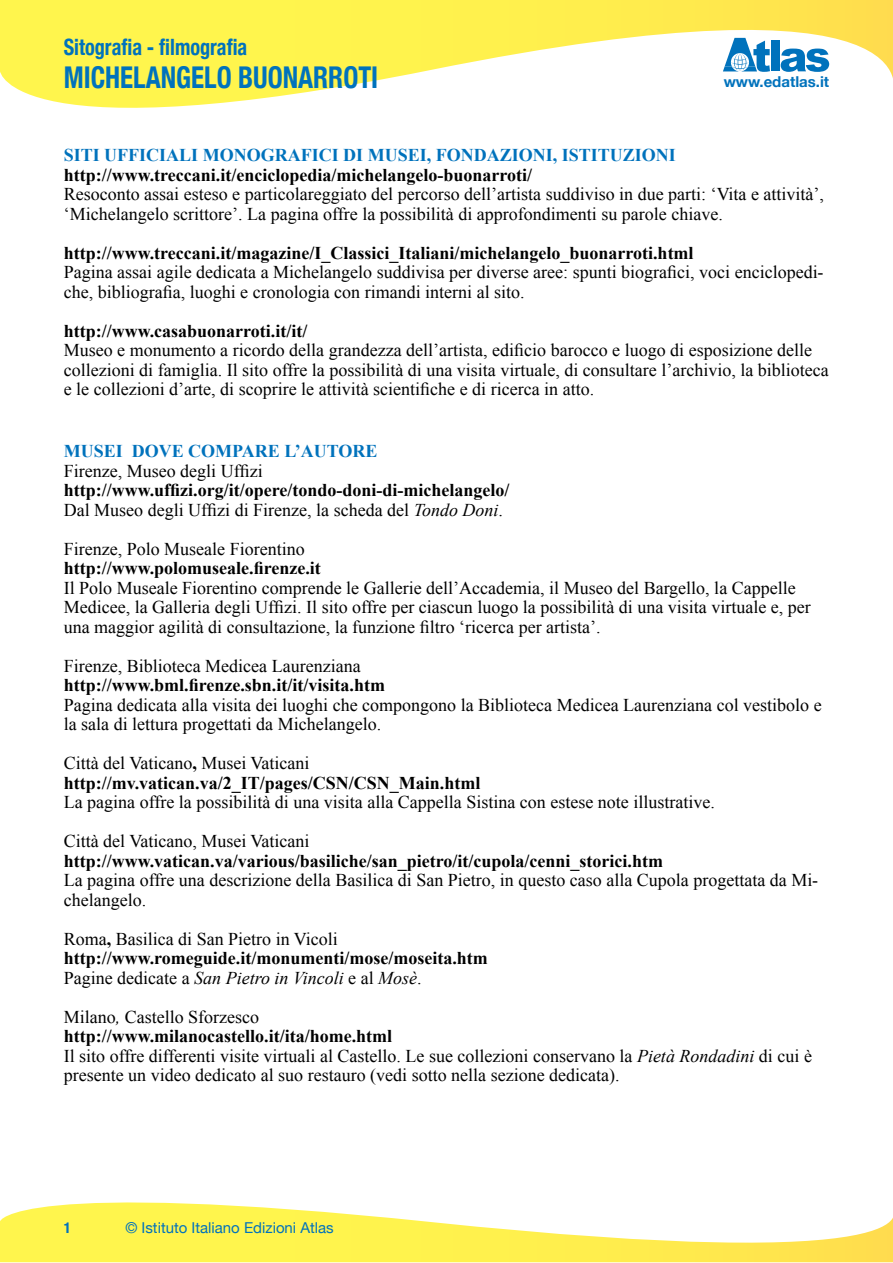
<style>
.page{position:relative;width:893px;height:1263px;background:#fff}
.page>*{position:absolute;margin:0;border:0;box-sizing:border-box;transform-origin:0 0}
.t1{font:700 condensed 30px "Helvetica Neue";color:#0072bc;scale:.9 1}
.t2{font:700 condensed 22.5px "Helvetica Neue";color:#0072bc;scale:.9 1}
.t3{font:18px/19.5px "Times New Roman";color:#000}
.t4{font:700 18px "Times New Roman";color:#000}
.Testobase{font:700 18px "Times New Roman";color:#0072bc}
.t5{font:italic 18px "Times New Roman";color:#000}
.t6{font:15px "Helvetica Neue";color:#0072bc}
.t7{font:700 15px "Helvetica Neue";color:#0072bc}
.t8{font:700 condensed 15px "Helvetica Neue";color:#0072bc}
.s1{font-style:italic}
.s2{font-weight:700}
.s3{font-style:normal}
</style>
<div class="page">
<svg style="left:0;top:0;width:893px;height:108px"></svg>
<svg style="left:0;top:1202px;width:893px;height:61px"></svg>
<div style="left:771px;top:41px;width:8px;height:30px;background:#0072bc"></div>
<svg style="left:781px;top:49px;width:48px;height:23px"></svg>
<svg style="left:723px;top:38px;width:47px;height:34px"></svg>
<p class="t2" style="left:64px;top:29px;width:205px">Sitografia - filmografia</p>
<p class="t1" style="left:64px;top:52px;width:351px">MICHELANGELO BUONARROTI</p>
<p class="t7" style="left:724px;top:69px;width:107px">www.edatlas.it</p>
<p class="Testobase" style="left:64px;top:143px;width:614px">SITI UFFICIALI MONOGRAFICI DI MUSEI, FONDAZIONI, ISTITUZIONI</p>
<p class="t4" style="left:64px;top:162px;width:470px">http://www.treccani.it/enciclopedia/michelangelo-buonarroti/</p>
<p class="t3" style="left:64px;top:184px;width:762px">Resoconto assai esteso e particolareggiato del percorso dell’artista suddiviso in due parti: ‘Vita e attività’, ‘Michelangelo scrittore’. La pagina offre la possibilità di approfondimenti su parole chiave.</p>
<p class="t4" style="left:64px;top:240px;width:631px">http://www.treccani.it/magazine/I_Classici_Italiani/michelangelo_buonarroti.html</p>
<p class="t3" style="left:64px;top:262px;width:761px">Pagina assai agile dedicata a Michelangelo suddivisa per diverse aree: spunti biografici, voci enciclopedi&shy;che, bibliografia, luoghi e cronologia con rimandi interni al sito.</p>
<p class="t4" style="left:64px;top:318px;width:245px">http://www.casabuonarroti.it/it/</p>
<p class="t3" style="left:64px;top:340px;width:767px">Museo e monumento a ricordo della grandezza dell’artista, edificio barocco e luogo di esposizione delle collezioni di famiglia. Il sito offre la possibilità di una visita virtuale, di consultare l’archivio, la biblioteca e le collezioni d’arte, di scoprire le attività scientifiche e di ricerca in atto.</p>
<p class="Testobase" style="left:64px;top:439px;width:315px">MUSEI DOVE COMPARE L’AUTORE</p>
<p class="t3" style="left:64px;top:460px;width:200px">Firenze, Museo degli Uffizi</p>
<p class="t4" style="left:64px;top:478px;width:447px">http://www.uffizi.org/it/opere/tondo-doni-di-michelangelo/</p>
<p class="t3" style="left:64px;top:499px;width:441px">Dal Museo degli Uffizi di Firenze, la scheda del <span class="s1">Tondo Doni</span>.</p>
<p class="t3" style="left:64px;top:538px;width:242px">Firenze, Polo Museale Fiorentino</p>
<p class="t4" style="left:64px;top:556px;width:259px">http://www.polomuseale.firenze.it</p>
<p class="t3" style="left:64px;top:577px;width:749px">Il Polo Museale Fiorentino comprende le Gallerie dell’Accademia, il Museo del Bargello, la Cappelle<br>Medicee, la Galleria degli Uffizi. Il sito offre per ciascun luogo la possibilità di una visita virtuale e, per una maggior agilità di consultazione, la funzione filtro ‘ricerca per artista’.</p>
<p class="t3" style="left:64px;top:655px;width:298px">Firenze, Biblioteca Medicea Laurenziana</p>
<p class="t4" style="left:64px;top:673px;width:323px">http://www.bml.firenze.sbn.it/it/visita.htm</p>
<p class="t3" style="left:64px;top:694px;width:759px">Pagina dedicata alla visita dei luoghi che compongono la Biblioteca Medicea Laurenziana col vestibolo e la sala di lettura progettati da Michelangelo.</p>
<p class="t3" style="left:64px;top:753px;width:247px">Città del Vaticano<span class="s2">,</span> Musei Vaticani</p>
<p class="t4" style="left:64px;top:770px;width:418px">http://mv.vatican.va/2_IT/pages/CSN/CSN_Main.html</p>
<p class="t3" style="left:64px;top:792px;width:653px">La pagina offre la possibilità di una visita alla Cappella Sistina con estese note illustrative.</p>
<p class="t3" style="left:64px;top:831px;width:247px">Città del Vaticano, Musei Vaticani</p>
<p class="t4" style="left:64px;top:848px;width:601px">http://www.vatican.va/various/basiliche/san_pietro/it/cupola/cenni_storici.htm</p>
<p class="t3" style="left:64px;top:870px;width:756px">La pagina offre una descrizione della Basilica di San Pietro, in questo caso alla Cupola progettata da Mi&shy;chelangelo.</p>
<p class="t3" style="left:64px;top:928px;width:276px">Roma<span class="s2">,</span> Basilica di San Pietro in Vicoli</p>
<p class="t4" style="left:64px;top:946px;width:426px">http://www.romeguide.it/monumenti/mose/moseita.htm</p>
<p class="t5" style="left:64px;top:965px;width:359px"><span class="s3">Pagine dedicate a</span> San Pietro in Vincoli <span class="s3">e al</span> Mosè<span class="s3">.</span></p>
<p class="t3" style="left:64px;top:1006px;width:197px">Milano<span class="s1">,</span> Castello Sforzesco</p>
<p class="t4" style="left:64px;top:1024px;width:330px">http://www.milanocastello.it/ita/home.html</p>
<p class="t3" style="left:64px;top:1045px;width:750px">Il sito offre differenti visite virtuali al Castello. Le sue collezioni conservano la <span class="s1">Pietà Rondadini</span> di cui è presente un video dedicato al suo restauro (vedi sotto nella sezione dedicata).</p>
<p class="t8" style="left:64px;top:1215px;width:9px">1</p>
<p class="t6" style="left:125px;top:1217px;width:210px">© Istituto Italiano Edizioni Atlas</p>
</div>
